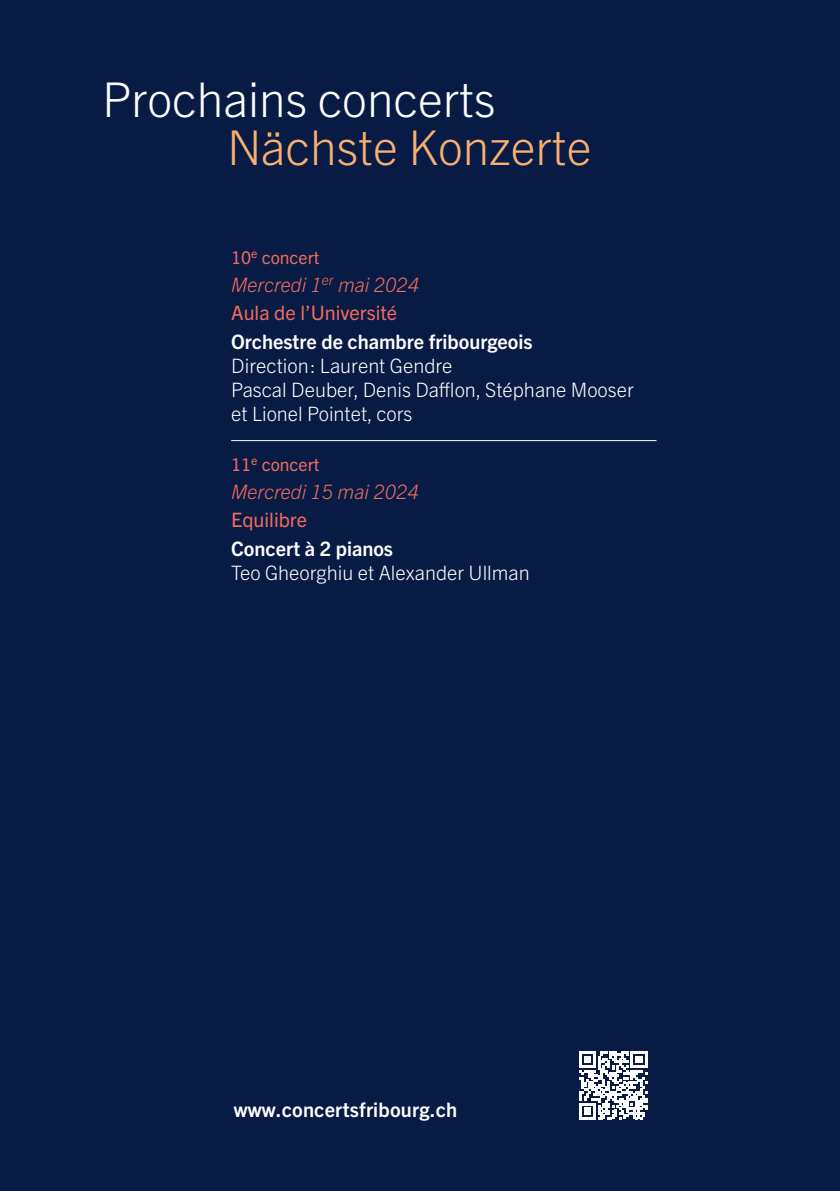
<style>
.page{position:relative;width:840px;height:1191px;background:#fff}
.page>*{position:absolute;margin:0;border:0;box-sizing:border-box;transform-origin:0 0}
.t1{font:300 48px "Trade Gothic Next LT Pro";color:#fff}
.t2{font:300 48px "Trade Gothic Next LT Pro";color:#faaf6f}
.t3{font:700 20px "Trade Gothic Next LT Pro";letter-spacing:.01em;color:#fff}
.t4{font:300 19.8px/23.8px "Trade Gothic Next LT Pro";color:#fff}
.t5{font:19.8px/28px "Trade Gothic Next LT Pro";color:#f26b60}
.t6{font:700 19.8px "Trade Gothic Next LT Pro";color:#fff}
.t7{font:italic 300 19.8px "Trade Gothic Next LT Pro";color:#f26b60}
.t8{font:17.6px "Trade Gothic Next LT Pro";color:#f26b60}
.s1{font-weight:300;font-style:italic}
</style>
<div class="page">
<div style="left:0;top:0;width:839px;height:1191px;background:#071b44"></div>
<svg style="left:579px;top:1051px;width:67px;height:68px"></svg>
<hr style="left:231px;top:440px;width:425px;height:1px;background:#fff">
<h1 class="t1" style="left:102px;top:66px;width:395px">Prochains concerts</h1>
<h1 class="t2" style="left:227px;top:114px;width:366px">Nächste Konzerte</h1>
<p class="t8" style="left:231px;top:245px;width:90px">10<sup>e</sup> concert</p>
<p class="t5" style="left:231px;top:270px;width:189px"><span class="s1">Mercredi 1</span><sup>er</sup> <span class="s1">mai 2024<br></span>Aula de l’Université</p>
<p class="t6" style="left:231px;top:328px;width:303px">Orchestre de chambre fribourgeois</p>
<p class="t4" style="left:231px;top:352px;width:404px">Direction: Laurent Gendre<br>Pascal Deuber, Denis Dafflon, Stéphane Mooser et Lionel Pointet, cors</p>
<p class="t8" style="left:231px;top:452px;width:90px">11<sup>e</sup> concert</p>
<p class="t7" style="left:231px;top:478px;width:189px">Mercredi 15 mai 2024</p>
<p class="t5" style="left:231px;top:505px;width:77px">Equilibre</p>
<p class="t6" style="left:231px;top:535px;width:163px">Concert à 2 pianos</p>
<p class="t4" style="left:231px;top:559px;width:300px">Teo Gheorghiu et Alexander Ullman</p>
<p class="t3" style="left:234px;top:1095px;width:225px">www.concertsfribourg.ch</p>
</div>
